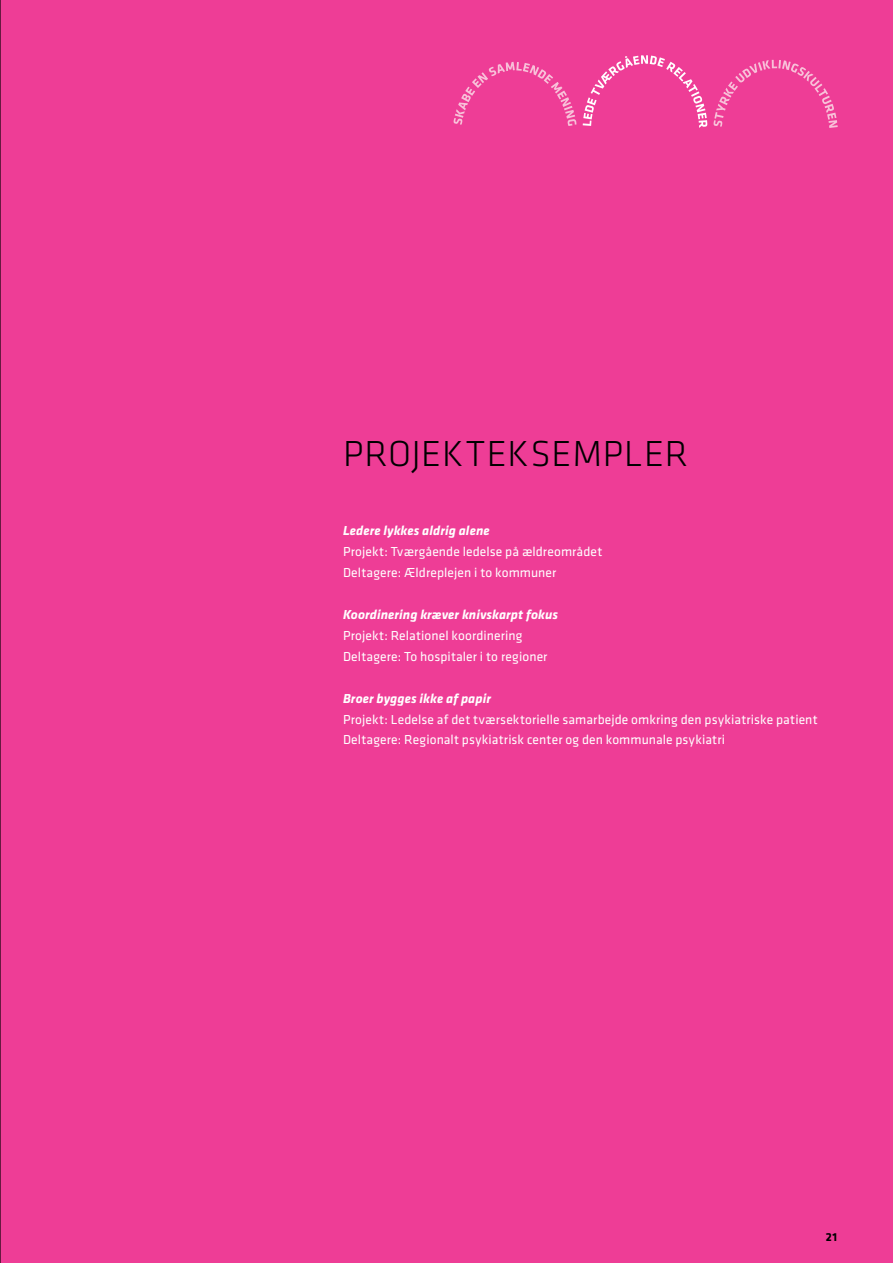
<style>
.page{position:relative;width:893px;height:1263px;background:#ee3d96}
.page>*{position:absolute;margin:0;border:0;box-sizing:border-box;transform-origin:0 0}
.t1{font:300 37.5px "Klavika Basic";letter-spacing:.02em;color:#000}
.t2{font:13.5px/20.9px "Klavika Basic";letter-spacing:.005em;color:#fff}
.t3{font:italic 700 13.5px "Klavika Basic";letter-spacing:.005em;color:#fff}
.t4{font:700 12px "Klavika Basic";color:#000}
</style>
<div class="page">
<svg style="left:713px;top:60px;width:125px;height:68px"></svg>
<svg style="left:583px;top:55px;width:124px;height:73px"></svg>
<svg style="left:453px;top:62px;width:123px;height:64px"></svg>
<hr style="left:0;top:0;width:1px;height:1263px;background:#000">
<h1 class="t1" style="left:343px;top:431px;width:347px">PROJEKTEKSEMPLER</h1>
<p class="t3" style="left:343px;top:521px;width:148px">Ledere lykkes aldrig alene</p>
<p class="t2" style="left:343px;top:541px;width:261px">Projekt: Tværgående ledelse på ældreområdet<br>Deltagere: Ældreplejen i to kommuner</p>
<p class="t3" style="left:343px;top:605px;width:217px">Koordinering kræver knivskarpt fokus</p>
<p class="t2" style="left:343px;top:624px;width:206px">Projekt: Relationel koordinering<br>Deltagere: To hospitaler i to regioner</p>
<p class="t3" style="left:343px;top:688px;width:149px">Broer bygges ikke af papir</p>
<p class="t2" style="left:343px;top:708px;width:476px">Projekt: Ledelse af det tværsektorielle samarbejde omkring den psykiatriske patient<br>Deltagere: Regionalt psykiatrisk center og den kommunale psykiatri</p>
<p class="t4" style="left:826px;top:1228px;width:13px">21</p>
</div>
